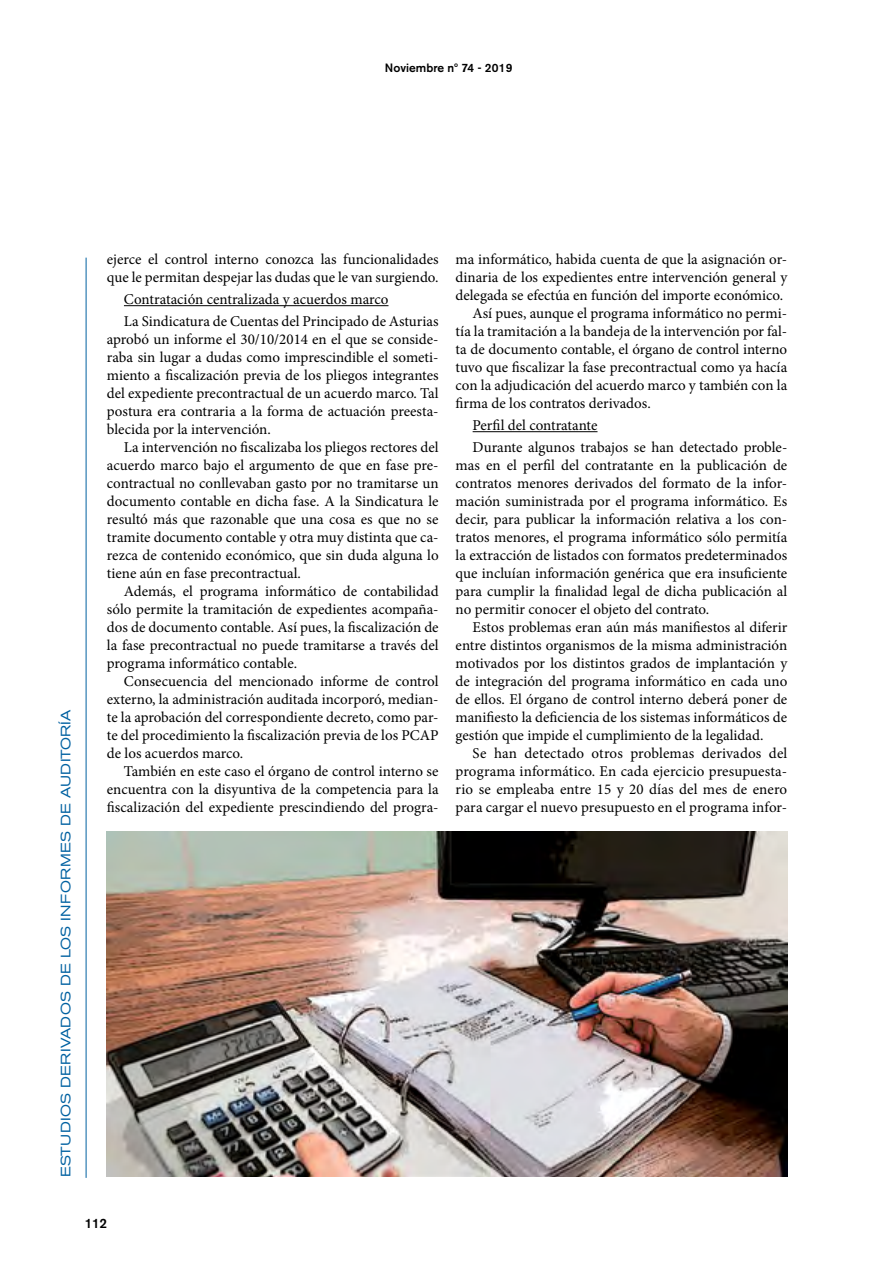
<style>
.page{position:relative;width:893px;height:1263px;background:#fff}
.page>*{position:absolute;margin:0;border:0;box-sizing:border-box;transform-origin:0 0}
.t1{font:15px/18px "Minion Pro";color:#000;text-align:justify}
.t2{font:expanded 13.5px "Akzidenz Grotesk BE";letter-spacing:.02em;color:#0061a1}
.t3{font:500 13.5px "Akzidenz Grotesk BE";color:#000}
.t4{font:500 12px "Akzidenz Grotesk BE";color:#000}
</style>
<div class="page">
<hr style="left:124px;top:305px;width:264px;height:1px;background:#000">
<hr style="left:473px;top:431px;width:124px;height:1px;background:#000">
<hr style="left:86px;top:258px;width:1px;height:920px;background:#0061a1">
<img style="left:107px;top:831px;width:680px;height:346px">
<p class="t4" style="left:385px;top:61px;width:129px">Noviembre nº 74 - 2019</p>
<p class="t2" style="left:58px;top:1177px;width:469px;rotate:-90deg">ESTUDIOS DERIVADOS DE LOS INFORMES DE AUDITORÍA</p>
<p class="t1" style="left:107px;top:250px;width:333px">ejerce el control interno conozca las funcionalidades que le permitan despejar las dudas que le van surgiendo.</p>
<p class="t1" style="left:124px;top:288px;width:316px;line-height:22.2px">Contratación centralizada y acuerdos marco<br>La Sindicatura de Cuentas del Principado de Asturias</p>
<p class="t1" style="left:107px;top:331px;width:333px">aprobó un informe el 30/10/2014 en el que se conside&shy;raba sin lugar a dudas como imprescindible el someti&shy;miento a fiscalización previa de los pliegos integrantes del expediente precontractual de un acuerdo marco. Tal postura era contraria a la forma de actuación preesta&shy;blecida por la intervención.</p>
<p class="t1" style="left:107px;top:439px;width:333px;text-indent:17px">La intervención no fiscalizaba los pliegos rectores del acuerdo marco bajo el argumento de que en fase pre&shy;contractual no conllevaban gasto por no tramitarse un documento contable en dicha fase. A la Sindicatura le resultó más que razonable que una cosa es que no se tramite documento contable y otra muy distinta que ca&shy;rezca de contenido económico, que sin duda alguna lo tiene aún en fase precontractual.</p>
<p class="t1" style="left:107px;top:583px;width:333px;text-indent:17px">Además, el programa informático de contabilidad sólo permite la tramitación de expedientes acompaña&shy;dos de documento contable. Así pues, la fiscalización de la fase precontractual no puede tramitarse a través del programa informático contable.</p>
<p class="t1" style="left:107px;top:673px;width:333px;text-indent:17px">Consecuencia del mencionado informe de control externo, la administración auditada incorporó, median&shy;te la aprobación del correspondiente decreto, como par&shy;te del procedimiento la fiscalización previa de los PCAP de los acuerdos marco.</p>
<p class="t1" style="left:107px;top:763px;width:333px;text-indent:17px">También en este caso el órgano de control interno se encuentra con la disyuntiva de la competencia para la fiscalización del expediente prescindiendo del progra-</p>
<p class="t3" style="left:85px;top:1215px;width:24px">112</p>
<p class="t1" style="left:456px;top:250px;width:333px">ma informático, habida cuenta de que la asignación or-</p>
<p class="t1" style="left:456px;top:268px;width:333px">dinaria de los expedientes entre intervención general y</p>
<p class="t1" style="left:456px;top:286px;width:329px">delegada se efectúa en función del importe económico.</p>
<p class="t1" style="left:473px;top:304px;width:316px">Así pues, aunque el programa informático no permi-</p>
<p class="t1" style="left:456px;top:322px;width:333px">tía la tramitación a la bandeja de la intervención por fal-</p>
<p class="t1" style="left:456px;top:340px;width:333px">ta de documento contable, el órgano de control interno</p>
<p class="t1" style="left:456px;top:358px;width:333px">tuvo que fiscalizar la fase precontractual como ya hacía</p>
<p class="t1" style="left:456px;top:376px;width:333px">con la adjudicación del acuerdo marco y también con la</p>
<p class="t1" style="left:456px;top:394px;width:197px">firma de los contratos derivados.</p>
<p class="t1" style="left:473px;top:414px;width:316px;line-height:22.2px">Perfil del contratante<br>Durante algunos trabajos se han detectado proble-</p>
<p class="t1" style="left:456px;top:457px;width:333px">mas en el perfil del contratante en la publicación de contratos menores derivados del formato de la infor&shy;mación suministrada por el programa informático. Es decir, para publicar la información relativa a los con&shy;tratos menores, el programa informático sólo permitía la extracción de listados con formatos predeterminados que incluían información genérica que era insuficiente para cumplir la finalidad legal de dicha publicación al no permitir conocer el objeto del contrato.</p>
<p class="t1" style="left:456px;top:619px;width:333px;text-indent:17px">Estos problemas eran aún más manifiestos al diferir entre distintos organismos de la misma administración motivados por los distintos grados de implantación y de integración del programa informático en cada uno de ellos. El órgano de control interno deberá poner de manifiesto la deficiencia de los sistemas informáticos de gestión que impide el cumplimiento de la legalidad.</p>
<p class="t1" style="left:456px;top:745px;width:333px;text-indent:17px">Se han detectado otros problemas derivados del programa informático. En cada ejercicio presupuesta&shy;rio se empleaba entre 15 y 20 días del mes de enero para cargar el nuevo presupuesto en el programa infor-</p>
</div>
